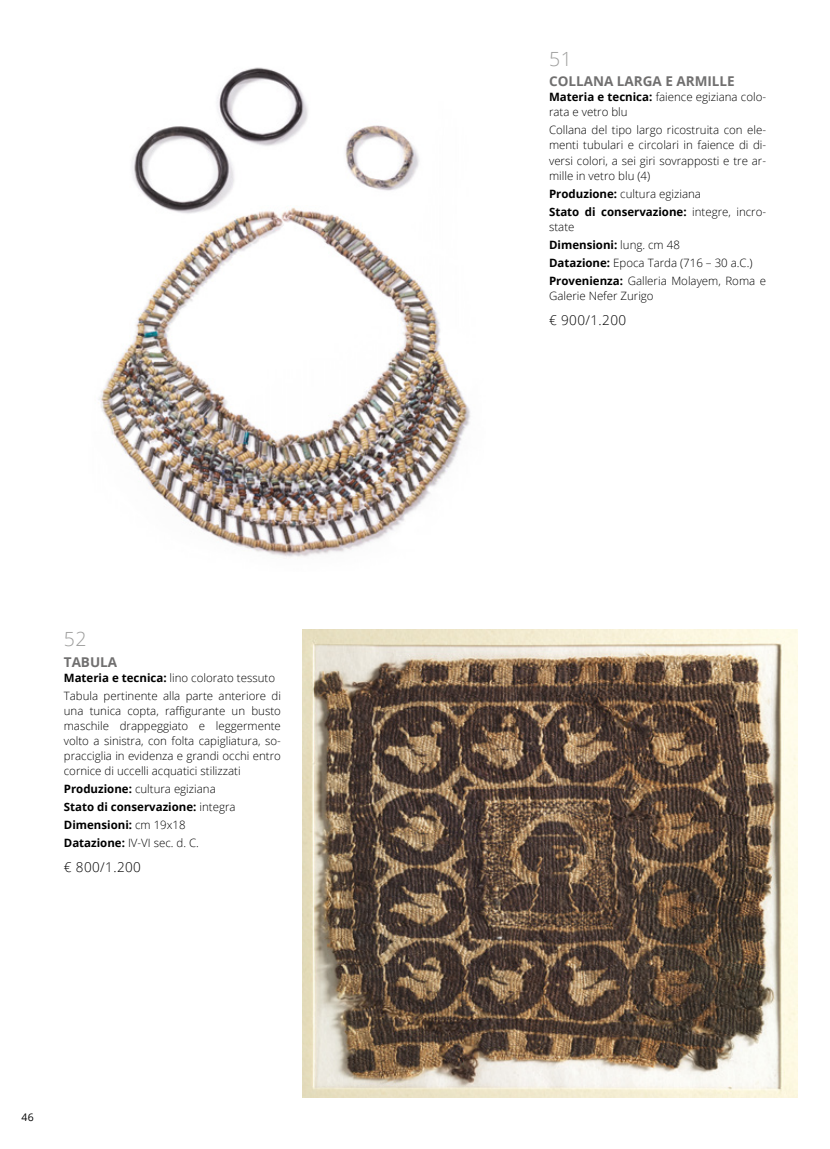
<style>
.page{position:relative;width:830px;height:1149px;background:#fff}
.page>*{position:absolute;margin:0;border:0;box-sizing:border-box;transform-origin:0 0}
.t1{font:300 19.5px "Open Sans";color:#9d9d9c}
.t2{font:700 13.5px "Open Sans";color:#706f6f}
.t3{font:300 13.5px "Open Sans";letter-spacing:.03em;color:#000}
.t4{font:300 11.55px/15px "Open Sans";color:#000}
.t5{font:700 11.55px/18px "Open Sans";color:#000}
.t6{font:10.5px "Open Sans";color:#000}
.s1{font-weight:700}
.s2{font-weight:300}
</style>
<div class="page">
<img style="left:302px;top:629px;width:495px;height:468px">
<img style="left:98px;top:67px;width:373px;height:490px">
<h1 class="t1" style="left:64px;top:625px;width:24px">52</h1>
<p class="t2" style="left:64px;top:652px;width:55px">TABULA</p>
<p class="t4" style="left:64px;top:668px;width:218px;line-height:18px"><span class="s1">Materia e tecnica:</span> lino colorato tessuto<br>Tabula pertinente alla parte anteriore di</p>
<p class="t4" style="left:64px;top:702px;width:218px;text-align:justify">una tunica copta, raffigurante un busto maschile drappeggiato e leggermente volto a sinistra, con folta capigliatura, so&shy;pracciglia in evidenza e grandi occhi entro cornice di uccelli acquatici stilizzati</p>
<p class="t5" style="left:64px;top:779px;width:173px">Produzione: <span class="s2">cultura egiziana<br></span>Stato di conservazione: <span class="s2">integra<br></span>Dimensioni: <span class="s2">cm 19x18<br></span>Datazione: <span class="s2">IV-VI sec. d. C.</span></p>
<p class="t3" style="left:64px;top:857px;width:79px">€ 800/1.200</p>
<p class="t6" style="left:22px;top:1109px;width:14px">46</p>
<h1 class="t1" style="left:549px;top:46px;width:24px">51</h1>
<p class="t2" style="left:549px;top:72px;width:187px">COLLANA LARGA E ARMILLE</p>
<p class="t4" style="left:549px;top:89px;width:218px"><span class="s1">Materia e tecnica:</span> faience egiziana colo&shy;rata e vetro blu</p>
<p class="t4" style="left:549px;top:122px;width:218px;text-align:justify">Collana del tipo largo ricostruita con ele&shy;menti tubulari e circolari in faience di di&shy;versi colori, a sei giri sovrapposti e tre ar&shy;mille in vetro blu (4)</p>
<p class="t5" style="left:549px;top:184px;width:218px">Produzione: <span class="s2">cultura egiziana<br></span>Stato di conservazione: <span class="s2">integre, incro-</span></p>
<p class="t4" style="left:549px;top:217px;width:218px;line-height:18px">state<br><span class="s1">Dimensioni:</span> lung. cm 48<br><span class="s1">Datazione:</span> Epoca Tarda (716 – 30 a.C.)<br><span class="s1">Provenienza:</span> Galleria Molayem, Roma e</p>
<p class="t4" style="left:549px;top:287px;width:106px">Galerie Nefer Zurigo</p>
<p class="t3" style="left:549px;top:311px;width:79px">€ 900/1.200</p>
</div>
